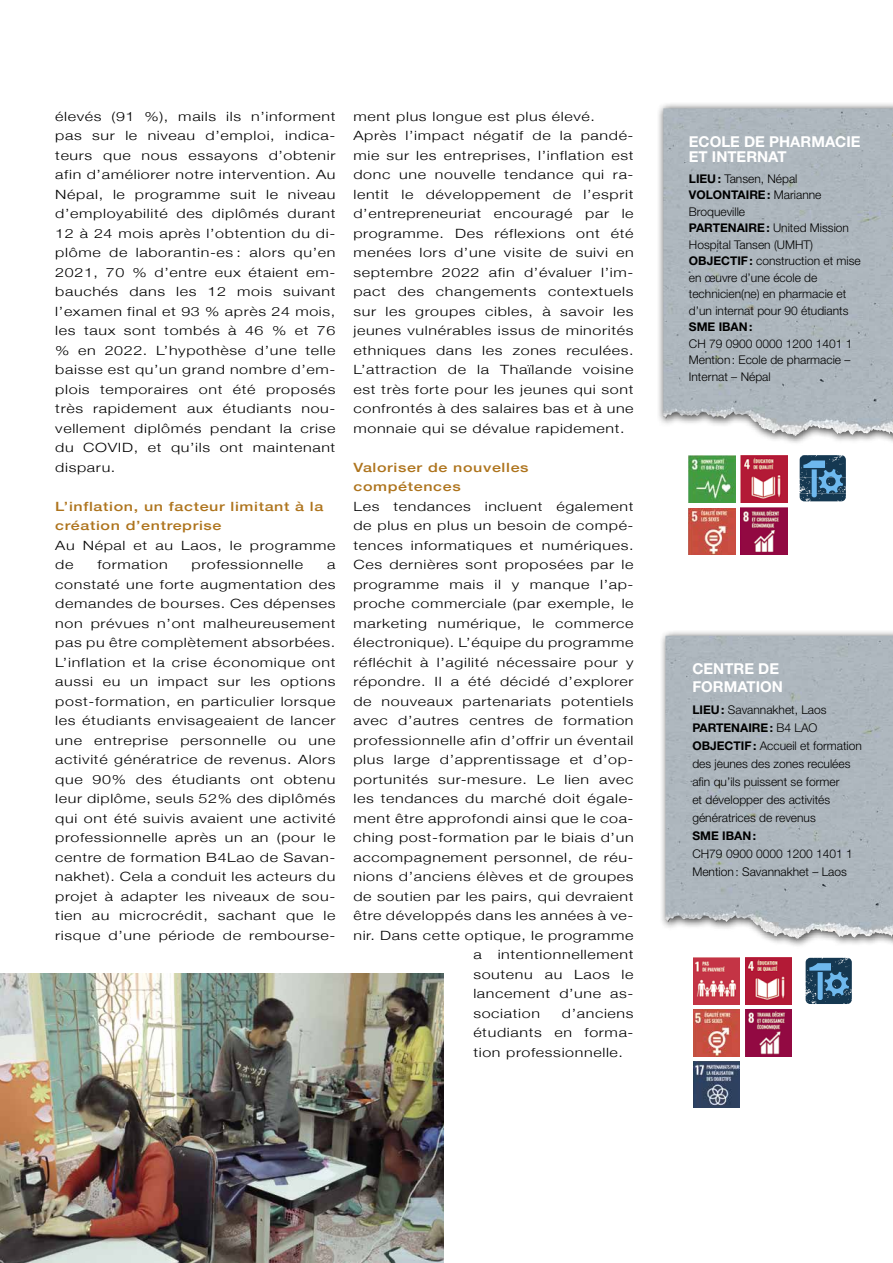
<style>
.page{position:relative;width:893px;height:1263px;background:#fff}
.page>*{position:absolute;margin:0;border:0;box-sizing:border-box;transform-origin:0 0}
.t1{font:700 15px/18px "Helvetica Neue LT Std";color:#fff}
.t2{font:300 12.75px/19.5px "Helvetica Neue";letter-spacing:.04em;color:#000;text-align:justify;scale:1.26 1}
.t3{font:500 12.75px/19.5px "Helvetica Neue";letter-spacing:.04em;color:#ae741d;scale:1.26 1}
.t4{font:300 12px/16.5px "Helvetica Neue LT Std";color:#000}
.t5{font:700 12px "Helvetica Neue LT Std";color:#000}
.s1{font-weight:700}
</style>
<div class="page">
<img style="left:0;top:974px;width:444px;height:289px">
<div style="left:659px;top:629px;width:234px;height:320px;background:#000;opacity:.75"></div>
<img style="left:665px;top:636px;width:149px;height:304px">
<svg style="left:806px;top:958px;width:46px;height:46px;background:#356180"></svg>
<img style="left:745px;top:957px;width:47px;height:47px">
<img style="left:693px;top:1009px;width:47px;height:47px">
<img style="left:693px;top:958px;width:47px;height:46px">
<img style="left:693px;top:1061px;width:47px;height:47px">
<img style="left:745px;top:1009px;width:47px;height:47px">
<div style="left:657px;top:102px;width:236px;height:344px;background:#000;opacity:.75"></div>
<img style="left:663px;top:108px;width:146px;height:329px">
<img style="left:741px;top:456px;width:47px;height:47px">
<img style="left:741px;top:508px;width:47px;height:46px">
<img style="left:689px;top:508px;width:47px;height:47px">
<img style="left:689px;top:456px;width:47px;height:47px">
<svg style="left:800px;top:455px;width:46px;height:46px;background:#376282"></svg>
<p class="t2" style="left:55px;top:106px;width:224px">élevés (91 %), mails ils n’informent pas sur le niveau d’emploi, indica&shy;teurs que nous essayons d’obtenir afin d’améliorer notre intervention. Au Népal, le programme suit le niveau d’employabilité des diplômés durant 12 à 24 mois après l’obtention du di&shy;plôme de laborantin-es : alors qu’en 2021, 70 % d’entre eux étaient em&shy;bauchés dans les 12 mois suivant l’examen final et 93 % après 24 mois, les taux sont tombés à 46 % et 76 % en 2022. L’hypothèse d’une telle baisse est qu’un grand nombre d’em&shy;plois temporaires ont été proposés très rapidement aux étudiants nou&shy;vellement diplômés pendant la crise du COVID, et qu’ils ont maintenant disparu.</p>
<p class="t3" style="left:55px;top:495px;width:214px">L’inflation, un facteur limitant à la création d’entreprise</p>
<p class="t2" style="left:55px;top:535px;width:224px">Au Népal et au Laos, le programme de</p>
<p class="t2" style="left:97px;top:554px;width:57px">formation</p>
<p class="t2" style="left:192px;top:554px;width:90px">professionnelle</p>
<p class="t2" style="left:55px;top:554px;width:224px;text-indent:272px">a constaté une forte augmentation des demandes de bourses. Ces dépenses non prévues n’ont malheureusement pas pu être complètement absorbées.<br>L’inflation et la crise économique ont aussi eu un impact sur les options post-formation, en particulier lorsque les étudiants envisageaient de lancer une entreprise personnelle ou une activité génératrice de revenus. Alors que 90% des étudiants ont obtenu leur diplôme, seuls 52% des diplômés qui ont été suivis avaient une activité professionnelle après un an (pour le centre de formation B4Lao de Savan&shy;nakhet). Cela a conduit les acteurs du projet à adapter les niveaux de sou&shy;tien au microcrédit, sachant que le risque d’une période de rembourse-</p>
<p class="t2" style="left:353px;top:106px;width:224px;text-align:left">ment plus longue est plus élevé.<br>Après l’impact négatif de la pandé&shy;mie sur les entreprises, l’inflation est donc une nouvelle tendance qui ra&shy;lentit le développement de l’esprit d’entrepreneuriat encouragé par le programme. Des réflexions ont été menées lors d’une visite de suivi en septembre 2022 afin d’évaluer l’im&shy;pact des changements contextuels sur les groupes cibles, à savoir les jeunes vulnérables issus de minorités ethniques dans les zones reculées.<br>L’attraction de la Thaïlande voisine est très forte pour les jeunes qui sont confrontés à des salaires bas et à une monnaie qui se dévalue rapidement.</p>
<p class="t3" style="left:353px;top:456px;width:141px">Valoriser de nouvelles compétences</p>
<p class="t2" style="left:353px;top:495px;width:224px">Les tendances incluent également</p>
<p class="t2" style="left:353px;top:515px;width:224px">de plus en plus un besoin de compé-</p>
<p class="t2" style="left:353px;top:535px;width:224px">tences informatiques et numériques.</p>
<p class="t2" style="left:353px;top:554px;width:224px">Ces dernières sont proposées par le</p>
<p class="t2" style="left:353px;top:574px;width:224px">programme mais il y manque l’ap-</p>
<p class="t2" style="left:353px;top:593px;width:224px">proche commerciale (par exemple, le</p>
<p class="t2" style="left:353px;top:613px;width:224px">marketing numérique, le commerce</p>
<p class="t2" style="left:353px;top:632px;width:224px">électronique). L’équipe du programme</p>
<p class="t2" style="left:353px;top:652px;width:224px">réfléchit à l’agilité nécessaire pour y</p>
<p class="t2" style="left:353px;top:671px;width:224px">répondre. Il a été décidé d’explorer</p>
<p class="t2" style="left:353px;top:691px;width:224px">de nouveaux partenariats potentiels</p>
<p class="t2" style="left:353px;top:710px;width:224px">avec d’autres centres de formation</p>
<p class="t2" style="left:353px;top:729px;width:224px">professionnelle afin d’offrir un éventail</p>
<p class="t2" style="left:353px;top:749px;width:224px">plus large d’apprentissage et d’op-</p>
<p class="t2" style="left:353px;top:769px;width:224px">portunités sur-mesure. Le lien avec</p>
<p class="t2" style="left:353px;top:788px;width:224px">les tendances du marché doit égale-</p>
<p class="t2" style="left:353px;top:808px;width:224px">ment être approfondi ainsi que le coa-</p>
<p class="t2" style="left:353px;top:827px;width:224px">ching post-formation par le biais d’un</p>
<p class="t2" style="left:353px;top:847px;width:224px">accompagnement personnel, de réu-</p>
<p class="t2" style="left:353px;top:866px;width:224px">nions d’anciens élèves et de groupes</p>
<p class="t2" style="left:353px;top:886px;width:224px">de soutien par les pairs, qui devraient</p>
<p class="t2" style="left:353px;top:905px;width:224px">être développés dans les années à ve-</p>
<p class="t2" style="left:353px;top:925px;width:224px">nir. Dans cette optique, le programme</p>
<p class="t2" style="left:473px;top:944px;width:8px">a</p>
<p class="t2" style="left:473px;top:944px;width:129px;text-indent:24px">intentionnellement soutenu au Laos le lancement d’une as&shy;sociation</p>
<p class="t2" style="left:473px;top:1003px;width:129px;text-indent:88px">d’anciens étudiants en forma&shy;tion professionnelle.</p>
<p class="t1" style="left:689px;top:134px;width:173px;line-height:15px">ECOLE DE PHARMACIE<br>ET INTERNAT</p>
<p class="t4" style="left:689px;top:170px;width:173px"><span class="s1">LIEU:</span> Tansen, Népal<br><span class="s1">VOLONTAIRE:</span> Marianne<br>Broqueville<br><span class="s1">PARTENAIRE:</span> United Mission<br>Hospital Tansen (UMHT)<br><span class="s1">OBJECTIF:</span> construction et mise en œuvre d’une école de technicien(ne) en pharmacie et d’un internat pour 90 étudiants</p>
<p class="t5" style="left:689px;top:319px;width:65px">SME IBAN:</p>
<p class="t4" style="left:689px;top:335px;width:165px">CH 79 0900 0000 1200 1401 1<br>Mention: Ecole de pharmacie –<br>Internat – Népal</p>
<p class="t1" style="left:692px;top:659px;width:92px">CENTRE DE<br>FORMATION</p>
<p class="t4" style="left:692px;top:700px;width:171px;line-height:18px"><span class="s1">LIEU:</span> Savannakhet, Laos<br><span class="s1">PARTENAIRE:</span> B4 LAO<br><span class="s1">OBJECTIF:</span> Accueil et formation des jeunes des zones reculées afin qu’ils puissent se former<br>et développer des activités génératrices de revenus</p>
<p class="t5" style="left:692px;top:828px;width:65px">SME IBAN:</p>
<p class="t4" style="left:692px;top:844px;width:162px;line-height:18px">CH79 0900 0000 1200 1401 1<br>Mention: Savannakhet – Laos</p>
</div>
